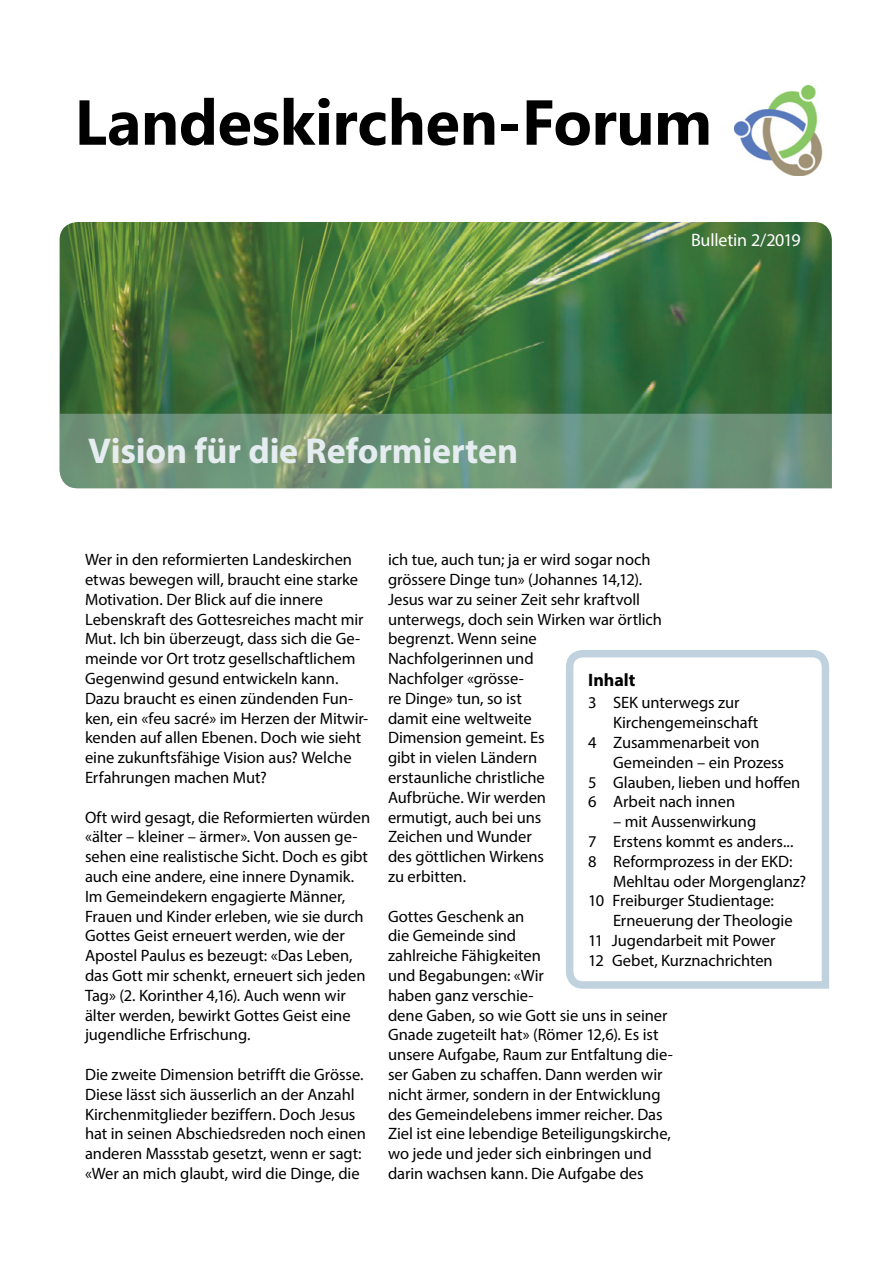
<style>
.page{position:relative;width:893px;height:1263px;background:#fff}
.page>*{position:absolute;margin:0;border:0;box-sizing:border-box;transform-origin:0 0}
.t1{font:700 63.45px "Ebrima";letter-spacing:-.005em;color:#000}
.t2{font:700 36px "Myriad Pro";letter-spacing:-.005em;color:#fff}
.t3{font:18px "Myriad Pro";letter-spacing:-.01em;color:#fff}
.t4{font:700 18px "Myriad Pro";color:#000}
.t5{font:16.5px/19.8px "Myriad Pro";letter-spacing:-.005em;color:#000}
</style>
<div class="page">
<img style="left:60px;top:222px;width:772px;height:192px">
<svg style="left:566px;top:650px;width:264px;height:339px"></svg>
<svg style="left:60px;top:414px;width:772px;height:74px;background:#6f957a"></svg>
<img style="left:735px;top:85px;width:88px;height:90px">
<h1 class="t1" style="left:74px;top:75px;width:639px">Landeskirchen-Forum</h1>
<h2 class="t2" style="left:88px;top:427px;width:432px">Vision für die Reformierten</h2>
<p class="t3" style="left:691px;top:229px;width:111px">Bulletin 2/2019</p>
<p class="t5" style="left:85px;top:549px;width:285px">Wer in den reformierten Landeskirchen etwas bewegen will, braucht eine starke Motivation. Der Blick auf die innere Lebenskraft des Gottesreiches macht mir Mut. Ich bin überzeugt, dass sich die Ge&shy;meinde vor Ort trotz gesellschaftlichem Gegenwind gesund entwickeln kann.<br>Dazu braucht es einen zündenden Fun&shy;ken, ein «feu sacré» im Herzen der Mitwir&shy;kenden auf allen Ebenen. Doch wie sieht eine zukunftsfähige Vision aus? Welche Erfahrungen machen Mut?</p>
<p class="t5" style="left:85px;top:807px;width:287px">Oft wird gesagt, die Reformierten würden «älter – kleiner – ärmer». Von aussen ge&shy;sehen eine realistische Sicht. Doch es gibt auch eine andere, eine innere Dynamik.<br>Im Gemeindekern engagierte Männer, Frauen und Kinder erleben, wie sie durch Gottes Geist erneuert werden, wie der Apostel Paulus es bezeugt: «Das Leben, das Gott mir schenkt, erneuert sich jeden Tag» (2. Korinther 4,16). Auch wenn wir älter werden, bewirkt Gottes Geist eine jugendliche Erfrischung.</p>
<p class="t5" style="left:85px;top:1064px;width:282px">Die zweite Dimension betrifft die Grösse.<br>Diese lässt sich äusserlich an der Anzahl Kirchenmitglieder beziffern. Doch Jesus hat in seinen Abschiedsreden noch einen anderen Massstab gesetzt, wenn er sagt: «Wer an mich glaubt, wird die Dinge, die</p>
<p class="t5" style="left:388px;top:549px;width:275px">ich tue, auch tun; ja er wird sogar noch grössere Dinge tun» (Johannes 14,12).<br>Jesus war zu seiner Zeit sehr kraftvoll unterwegs, doch sein Wirken war örtlich begrenzt. Wenn seine<br>Nachfolgerinnen und<br>Nachfolger «grösse-<br>re Dinge» tun, so ist<br>damit eine weltweite<br>Dimension gemeint. Es<br>gibt in vielen Ländern<br>erstaunliche christliche<br>Aufbrüche. Wir werden<br>ermutigt, auch bei uns<br>Zeichen und Wunder<br>des göttlichen Wirkens<br>zu erbitten.</p>
<p class="t5" style="left:388px;top:906px;width:286px">Gottes Geschenk an<br>die Gemeinde sind<br>zahlreiche Fähigkeiten<br>und Begabungen: «Wir<br>haben ganz verschie-<br>dene Gaben, so wie Gott sie uns in seiner<br>Gnade zugeteilt hat» (Römer 12,6). Es ist unsere Aufgabe, Raum zur Entfaltung die&shy;ser Gaben zu schaffen. Dann werden wir nicht ärmer, sondern in der Entwicklung des Gemeindelebens immer reicher. Das<br>Ziel ist eine lebendige Beteiligungskirche, wo jede und jeder sich einbringen und darin wachsen kann. Die Aufgabe des</p>
<p class="t4" style="left:588px;top:668px;width:49px">Inhalt</p>
<p class="t5" style="left:588px;top:693px;width:153px">3 SEK unterwegs zur</p>
<p class="t5" style="left:613px;top:712px;width:147px">Kirchengemeinschaft</p>
<p class="t5" style="left:588px;top:732px;width:173px">4 Zusammenarbeit von</p>
<p class="t5" style="left:613px;top:752px;width:173px">Gemeinden – ein Prozess</p>
<p class="t5" style="left:588px;top:772px;width:214px">5 Glauben, lieben und hoffen</p>
<p class="t5" style="left:588px;top:792px;width:148px">6 Arbeit nach innen</p>
<p class="t5" style="left:613px;top:811px;width:145px">– mit Aussenwirkung</p>
<p class="t5" style="left:588px;top:831px;width:207px">7 Erstens kommt es anders...</p>
<p class="t5" style="left:588px;top:851px;width:206px">8 Reformprozess in der EKD:</p>
<p class="t5" style="left:613px;top:871px;width:195px">Mehltau oder Morgenglanz?</p>
<p class="t5" style="left:588px;top:891px;width:187px">10 Freiburger Studientage:</p>
<p class="t5" style="left:613px;top:910px;width:181px">Erneuerung der Theologie</p>
<p class="t5" style="left:588px;top:930px;width:189px">11 Jugendarbeit mit Power</p>
<p class="t5" style="left:588px;top:950px;width:186px">12 Gebet, Kurznachrichten</p>
</div>
